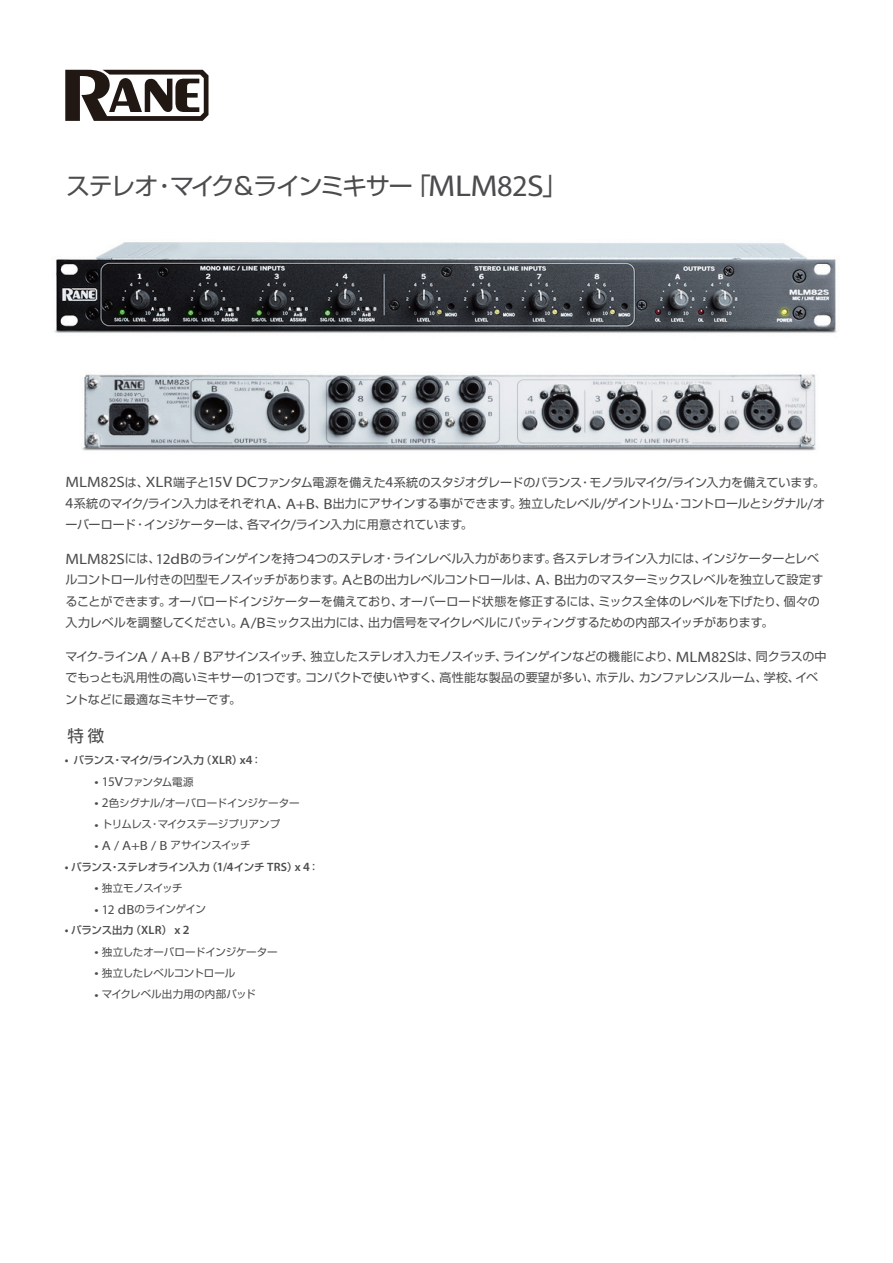
<style>
.page{position:relative;width:893px;height:1263px;background:#fff}
.page>*{position:absolute;margin:0;border:0;box-sizing:border-box;transform-origin:0 0}
.t1{font:24px "Shin Go Pro";letter-spacing:-.075em;color:#4b4c4d}
.t2{font:16.5px "Shin Go Pro";color:#4b4c4d}
.t3{font:13.2px "Myriad Pro";color:#4b4c4d;scale:1.12 1}
.t4{font:12px/21.3px "Shin Go Pro";letter-spacing:-.02em;color:#4b4c4d}
.t5{font:10.5px "Shin Go Pro";letter-spacing:-.02em;color:#4b4c4d}
.t6{font:500 10.5px "Shin Go Pro";letter-spacing:-.02em;color:#4b4c4d}
.t7{font:500 10.5px "Shin Go Pro";letter-spacing:-.05em;color:#4b4c4d}
.t8{font:10.5px "Shin Go Pro";letter-spacing:.01em;color:#4b4c4d}
.s1{font-family:"Myriad Pro";font-size:30.3px}
.s2{font-family:"Myriad Pro";font-size:15.15px}
.s3{font-family:"Myriad Pro";font-weight:600;font-size:12.15px}
.s4{font-family:"Myriad Pro";font-weight:600;font-size:12.6px}
.s5{font-family:"Myriad Pro";font-size:13.2px}
.s6{font-family:"Shin Go Pro";font-size:10.5px}
</style>
<div class="page">
<img style="left:82px;top:374px;width:734px;height:77px">
<img style="left:54px;top:242px;width:783px;height:91px">
<svg style="left:65px;top:70px;width:143px;height:51px"></svg>
<h1 class="t1" style="left:66px;top:166px;width:502px">ステレオ・マイク＆ラインミキサー「<span class="s1">MLM82S</span>」</h1>
<p class="t4" style="left:65px;top:470px;width:761px;text-align:justify"><span class="s2">MLM82S</span>は、<span class="s2">XLR</span>端子と<span class="s2">15V DC</span>ファンタム電源を備えた<span class="s2">4</span>系統のスタジオグレードのバランス・モノラルマイク<span class="s2">/</span>ライン入力を備えています。<span class="s2">4</span>系統のマイク<span class="s2">/</span>ライン入力はそれぞれ<span class="s2">A</span>、<span class="s2">A+B</span>、<span class="s2">B</span>出力にアサインする事ができます。独立したレベル<span class="s2">/</span>ゲイントリム・コントロールとシグナル<span class="s2">/</span>オーバーロード・インジケーターは、各マイク<span class="s2">/</span>ライン入力に用意されています。</p>
<p class="t4" style="left:65px;top:546px;width:759px"><span class="s2">MLM82S</span>には、<span class="s2">12dB</span>のラインゲインを持つ<span class="s2">4</span>つのステレオ・ラインレベル入力があります。各ステレオライン入力には、インジケーターとレベルコントロール付きの凹型モノスイッチがあります。<span class="s2">A</span>と<span class="s2">B</span>の出力レベルコントロールは、<span class="s2">A</span>、<span class="s2">B</span>出力のマスターミックスレベルを独立して設定することができます。オーバロードインジケーターを備えており、オーバーロード状態を修正するには、ミックス全体のレベルを下げたり、個々の入力レベルを調整してください。<span class="s2">A/B</span>ミックス出力には、出力信号をマイクレベルにパッティングするための内部スイッチがあります。</p>
<p class="t4" style="left:65px;top:644px;width:763px">マイク<span class="s2">-</span>ライン<span class="s2">A / A+B / B</span>アサインスイッチ、独立したステレオ入力モノスイッチ、ラインゲインなどの機能により、<span class="s2">MLM82S</span>は、同クラスの中でもっとも汎用性の高いミキサーの<span class="s2">1</span>つです。コンパクトで使いやすく、高性能な製品の要望が多い、ホテル、カンファレンスルーム、学校、イベントなどに最適なミキサーです。</p>
<h2 class="t2" style="left:68px;top:722px;width:38px">特徴</h2>
<p class="t7" style="left:65px;top:752px;width:198px"><span class="s3">•</span> バランス・マイク<span class="s3">/</span>ライン入力（<span class="s3">XLR</span>）<span class="s3">x</span><span class="s4">4</span>：</p>
<p class="t5" style="left:95px;top:773px;width:101px"><span class="s5">• 15V</span>ファンタム電源</p>
<p class="t5" style="left:95px;top:794px;width:206px"><span class="s5">• 2</span>色シグナル<span class="s5">/</span>オーバロードインジケーター</p>
<p class="t5" style="left:95px;top:815px;width:187px"><span class="s5">•</span> トリムレス・マイクステージプリアンプ</p>
<p class="t3" style="left:95px;top:837px;width:141px">• A / A+B / B <span class="s6">アサインスイッチ</span></p>
<p class="t6" style="left:65px;top:858px;width:256px"><span class="s3">•</span> バランス・ステレオライン入力（<span class="s4">1</span><span class="s3">/</span><span class="s4">4</span>インチ <span class="s3">TRS</span>）<span class="s3">x</span> <span class="s4">4</span>：</p>
<p class="t5" style="left:95px;top:879px;width:90px"><span class="s5">•</span> 独立モノスイッチ</p>
<p class="t5" style="left:95px;top:900px;width:113px"><span class="s5">• 12 dB</span>のラインゲイン</p>
<p class="t6" style="left:65px;top:922px;width:126px"><span class="s3">•</span> バランス出力（<span class="s3">XLR</span>） <span class="s3">x</span> <span class="s4">2</span></p>
<p class="t5" style="left:95px;top:943px;width:185px"><span class="s5">•</span> 独立したオーバロードインジケーター</p>
<p class="t5" style="left:95px;top:964px;width:142px"><span class="s5">•</span> 独立したレベルコントロール</p>
<p class="t8" style="left:95px;top:985px;width:163px"><span class="s5">•</span> マイクレベル出力用の内部パッド</p>
</div>
